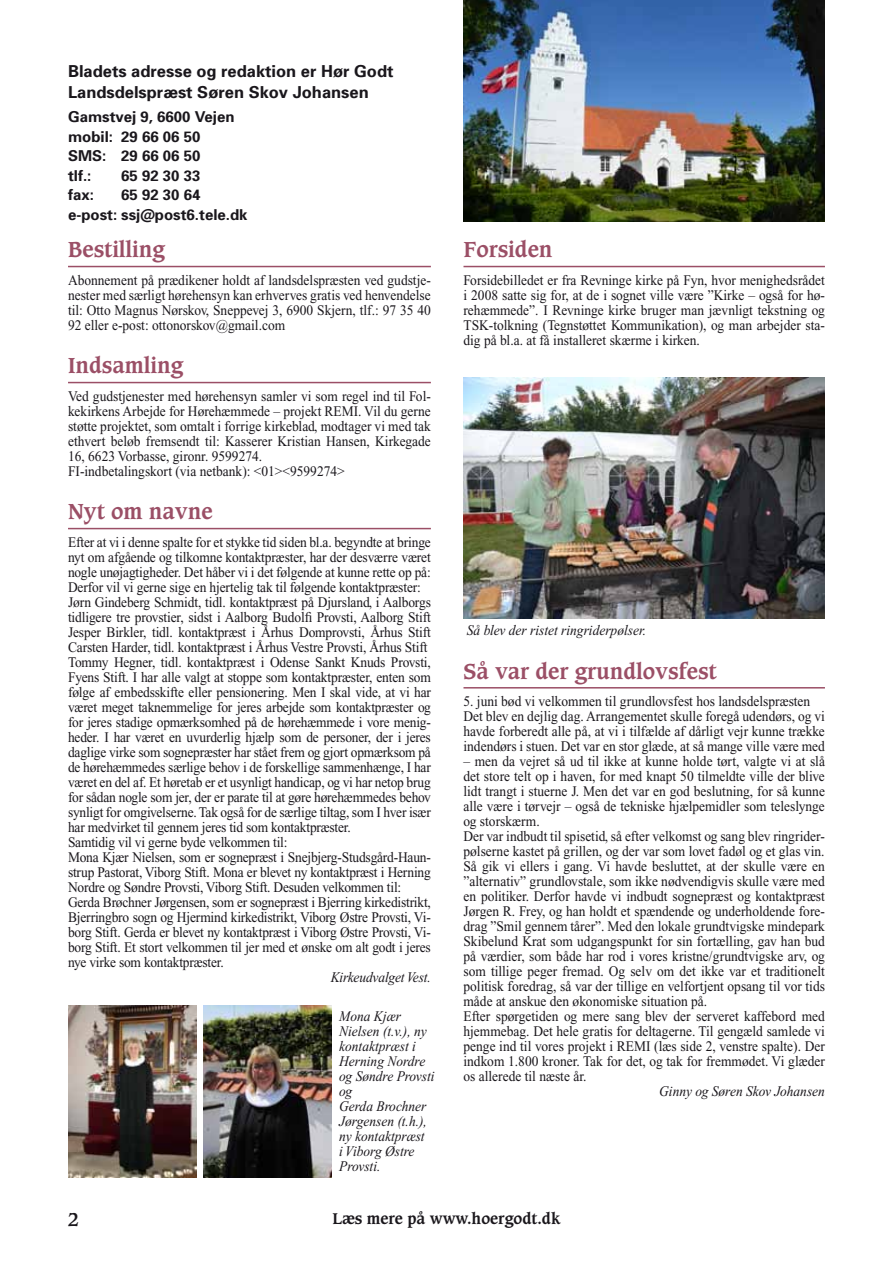
<style>
.page{position:relative;width:893px;height:1263px;background:#fff}
.page>*{position:absolute;margin:0;border:0;box-sizing:border-box;transform-origin:0 0}
.t1{font:700 21px "Caxton";color:#9b4f66}
.t2{font:700 18px "Caxton";color:#1a171c}
.t3{font:700 16.5px/21px "Univers";color:#1a171c}
.t4{font:700 15px/19.5px "Univers";color:#1a171c}
.t5{font:700 15px "Caxton";color:#1a171c}
.t6{font:14.7px/15px "Times New Roman";letter-spacing:-.01em;color:#1a171c;scale:.92 1}
.t7{font:italic 14.7px/15px "Times New Roman";color:#1a171c;scale:.92 1}
</style>
<div class="page">
<hr style="left:68px;top:266px;width:363px;height:1px;background:#9b4f66">
<hr style="left:68px;top:382px;width:363px;height:1px;background:#9b4f66">
<hr style="left:68px;top:528px;width:363px;height:1px;background:#9b4f66">
<hr style="left:463px;top:266px;width:362px;height:1px;background:#9b4f66">
<hr style="left:463px;top:687px;width:362px;height:1px;background:#9b4f66">
<img style="left:463px;top:378px;width:362px;height:241px">
<img style="left:68px;top:1005px;width:128px;height:173px">
<img style="left:204px;top:1005px;width:128px;height:173px">
<img style="left:463px;top:0;width:362px;height:221px">
<p class="t3" style="left:68px;top:60px;width:327px">Bladets adresse og redaktion er Hør Godt<br>Landsdelspræst Søren Skov Johansen</p>
<p class="t4" style="left:68px;top:106px;width:168px">Gamstvej 9, 6600 Vejen mobil: 29 66 06 50<br>SMS: 29 66 06 50<br>tlf.:</p>
<p class="t4" style="left:121px;top:165px;width:81px">65 92 30 33</p>
<p class="t4" style="left:68px;top:184px;width:27px">fax:</p>
<p class="t4" style="left:68px;top:184px;width:181px;text-align:center">65 92 30 64<br>e-post: ssj@post6.tele.dk</p>
<h1 class="t1" style="left:68px;top:237px;width:98px">Bestilling</h1>
<p class="t6" style="left:68px;top:273px;width:396px;text-align:justify">Abonnement på prædikener holdt af landsdelspræsten ved gudstje&shy;nester med særligt hørehensyn kan erhverves gratis ved henvendelse til: Otto Magnus Nørskov, Sneppevej 3, 6900 Skjern, tlf.: 97 35 40<br>92 eller e-post: ottonorskov@gmail.com</p>
<h1 class="t1" style="left:68px;top:353px;width:117px">Indsamling</h1>
<p class="t6" style="left:68px;top:389px;width:396px">Ved gudstjenester med hørehensyn samler vi som regel ind til Fol&shy;kekirkens Arbejde for Hørehæmmede – projekt REMI. Vil du gerne støtte projektet, som omtalt i forrige kirkeblad, modtager vi med tak ethvert beløb fremsendt til: Kasserer Kristian Hansen, Kirkegade 16, 6623 Vorbasse, gironr. 9599274.<br>FI-indbetalingskort (via netbank): &lt;01&gt;&lt;9599274&gt;</p>
<h1 class="t1" style="left:68px;top:499px;width:146px">Nyt om navne</h1>
<p class="t6" style="left:68px;top:535px;width:396px">Efter at vi i denne spalte for et stykke tid siden bl.a. begyndte at bringe nyt om afgående og tilkomne kontaktpræster, har der desværre været nogle unøjagtigheder. Det håber vi i det følgende at kunne rette op på:<br>Derfor vil vi gerne sige en hjertelig tak til følgende kontaktpræster:<br>Jørn Gindeberg Schmidt, tidl. kontaktpræst på Djursland, i Aalborgs tidligere tre provstier, sidst i Aalborg Budolfi Provsti, Aalborg Stift Jesper Birkler, tidl. kontaktpræst i Århus Domprovsti, Århus Stift Carsten Harder, tidl. kontaktpræst i Århus Vestre Provsti, Århus Stift Tommy Hegner, tidl. kontaktpræst i Odense Sankt Knuds Provsti, Fyens Stift. I har alle valgt at stoppe som kontaktpræster, enten som følge af embedsskifte eller pensionering. Men I skal vide, at vi har været meget taknemmelige for jeres arbejde som kontaktpræster og for jeres stadige opmærksomhed på de hørehæmmede i vore menig&shy;heder. I har været en uvurderlig hjælp som de personer, der i jeres daglige virke som sognepræster har stået frem og gjort opmærksom på de hørehæmmedes særlige behov i de forskellige sammenhænge, I har været en del af. Et høretab er et usynligt handicap, og vi har netop brug for sådan nogle som jer, der er parate til at gøre hørehæmmedes behov synligt for omgivelserne. Tak også for de særlige tiltag, som I hver især har medvirket til gennem jeres tid som kontaktpræster.<br>Samtidig vil vi gerne byde velkommen til:<br>Mona Kjær Nielsen, som er sognepræst i Snejbjerg-Studsgård-Haun&shy;strup Pastorat, Viborg Stift. Mona er blevet ny kontaktpræst i Herning Nordre og Søndre Provsti, Viborg Stift. Desuden velkommen til:<br>Gerda Brøchner Jørgensen, som er sognepræst i Bjerring kirkedistrikt, Bjerringbro sogn og Hjermind kirkedistrikt, Viborg Østre Provsti, Vi&shy;borg Stift. Gerda er blevet ny kontaktpræst i Viborg Østre Provsti, Vi&shy;borg Stift. Et stort velkommen til jer med et ønske om alt godt i jeres nye virke som kontaktpræster.</p>
<p class="t7" style="left:331px;top:970px;width:110px">Kirkeudvalget Vest.</p>
<p class="t7" style="left:339px;top:1009px;width:105px">Mona Kjær<br>Nielsen (t.v.), ny kontaktpræst i<br>Herning Nordre og Søndre Provsti og<br>Gerda Brochner<br>Jørgensen (t.h.), ny kontaktpræst<br>i Viborg Østre<br>Provsti.</p>
<h1 class="t1" style="left:463px;top:237px;width:91px">Forsiden</h1>
<p class="t6" style="left:463px;top:273px;width:394px;text-align:justify">Forsidebilledet er fra Revninge kirke på Fyn, hvor menighedsrådet i 2008 satte sig for, at de i sognet ville være ”Kirke – også for hø&shy;rehæmmede”. I Revninge kirke bruger man jævnligt tekstning og TSK-tolkning (Tegnstøttet Kommunikation), og man arbejder sta&shy;dig på bl.a. at få installeret skærme i kirken.</p>
<p class="t7" style="left:467px;top:623px;width:196px">Så blev der ristet ringriderpølser.</p>
<h1 class="t1" style="left:463px;top:658px;width:255px">Så var der grundlovsfest</h1>
<p class="t6" style="left:463px;top:694px;width:394px">5. juni bød vi velkommen til grundlovsfest hos landsdelspræsten Det blev en dejlig dag. Arrangementet skulle foregå udendørs, og vi havde forberedt alle på, at vi i tilfælde af dårligt vejr kunne trække indendørs i stuen. Det var en stor glæde, at så mange ville være med</p>
<p class="t6" style="left:463px;top:754px;width:394px">– men da vejret så ud til ikke at kunne holde tørt, valgte vi at slå det store telt op i haven, for med knapt 50 tilmeldte ville der blive lidt trangt i stuerne J. Men det var en god beslutning, for så kunne alle være i tørvejr – også de tekniske hjælpemidler som teleslynge og storskærm.<br>Der var indbudt til spisetid, så efter velkomst og sang blev ringrider&shy;pølserne kastet på grillen, og der var som lovet fadøl og et glas vin.<br>Så gik vi ellers i gang. Vi havde besluttet, at der skulle være en ”alternativ” grundlovstale, som ikke nødvendigvis skulle være med en politiker. Derfor havde vi indbudt sognepræst og kontaktpræst Jørgen R. Frey, og han holdt et spændende og underholdende fore&shy;drag ”Smil gennem tårer”. Med den lokale grundtvigske mindepark Skibelund Krat som udgangspunkt for sin fortælling, gav han bud på værdier, som både har rod i vores kristne/grundtvigske arv, og som tillige peger fremad. Og selv om det ikke var et traditionelt politisk foredrag, så var der tillige en velfortjent opsang til vor tids måde at anskue den økonomiske situation på.<br>Efter spørgetiden og mere sang blev der serveret kaffebord med hjemmebag. Det hele gratis for deltagerne. Til gengæld samlede vi penge ind til vores projekt i REMI (læs side 2, venstre spalte). Der indkom 1.800 kroner. Tak for det, og tak for fremmødet. Vi glæder os allerede til næste år.</p>
<p class="t7" style="left:659px;top:1084px;width:182px">Ginny og Søren Skov Johansen</p>
<p class="t2" style="left:68px;top:1208px;width:12px">2</p>
<p class="t5" style="left:332px;top:1209px;width:230px">Læs mere på www.hoergodt.dk</p>
</div>
